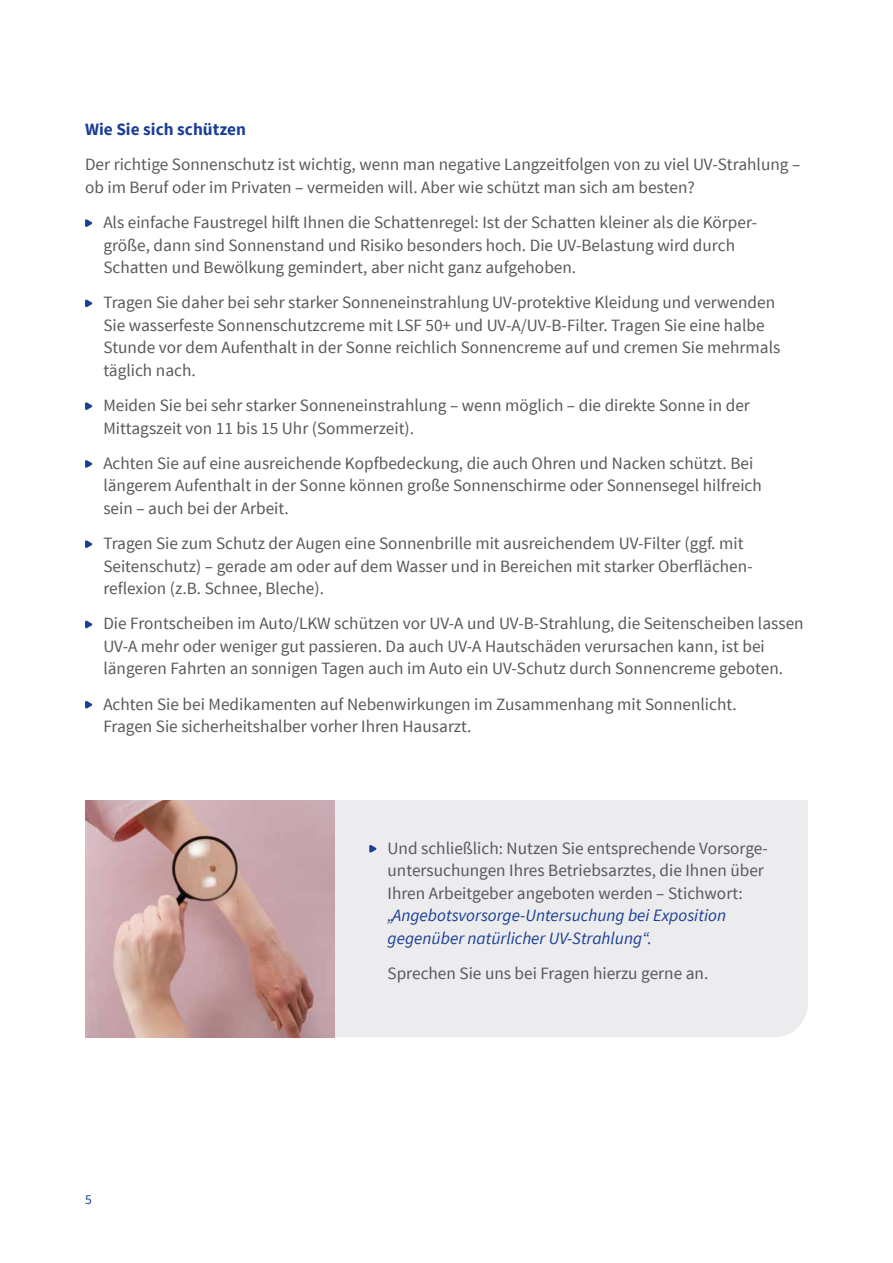
<style>
.page{position:relative;width:893px;height:1263px;background:#fff}
.page>*{position:absolute;margin:0;border:0;box-sizing:border-box;transform-origin:0 0}
.t1{font:17.25px/22.5px "Source Sans Pro";color:#57585a}
.t2{font:italic 17.25px/22.5px "Source Sans Pro";color:#1b3f94}
.t3{font:700 17.25px "Source Sans Pro";color:#1b3f94}
.t4{font:13.5px "Source Sans Pro";color:#1b3f94}
</style>
<div class="page">
<svg style="left:85px;top:219px;width:8px;height:8px"></svg>
<svg style="left:85px;top:299px;width:8px;height:9px"></svg>
<svg style="left:85px;top:402px;width:8px;height:8px"></svg>
<svg style="left:85px;top:460px;width:8px;height:8px"></svg>
<svg style="left:85px;top:540px;width:8px;height:8px"></svg>
<svg style="left:85px;top:620px;width:8px;height:9px"></svg>
<svg style="left:85px;top:701px;width:8px;height:8px"></svg>
<div style="left:334px;top:800px;width:474px;height:237px;background:#ececee"></div>
<svg style="left:369px;top:844px;width:9px;height:9px"></svg>
<img style="left:85px;top:800px;width:249px;height:237px">
<p class="t3" style="left:85px;top:118px;width:162px">Wie Sie sich schützen</p>
<p class="t1" style="left:85px;top:154px;width:717px">Der richtige Sonnenschutz ist wichtig, wenn man negative Langzeitfolgen von zu viel UV-Strahlung – ob im Beruf oder im Privaten – vermeiden will. Aber wie schützt man sich am besten?</p>
<p class="t1" style="left:103px;top:211px;width:655px">Als einfache Faustregel hilft Ihnen die Schattenregel: Ist der Schatten kleiner als die Körper&shy;größe, dann sind Sonnenstand und Risiko besonders hoch. Die UV-Belastung wird durch<br>Schatten und Bewölkung gemindert, aber nicht ganz aufgehoben.</p>
<p class="t1" style="left:103px;top:292px;width:679px">Tragen Sie daher bei sehr starker Sonneneinstrahlung UV-protektive Kleidung und verwenden Sie wasserfeste Sonnenschutzcreme mit LSF 50+ und UV-A/UV-B-Filter. Tragen Sie eine halbe Stunde vor dem Aufenthalt in der Sonne reichlich Sonnencreme auf und cremen Sie mehrmals täglich nach.</p>
<p class="t1" style="left:103px;top:394px;width:648px">Meiden Sie bei sehr starker Sonneneinstrahlung – wenn möglich – die direkte Sonne in der<br>Mittagszeit von 11 bis 15 Uhr (Sommerzeit).</p>
<p class="t1" style="left:103px;top:452px;width:660px">Achten Sie auf eine ausreichende Kopfbedeckung, die auch Ohren und Nacken schützt. Bei längerem Aufenthalt in der Sonne können große Sonnenschirme oder Sonnensegel hilfreich sein – auch bei der Arbeit.</p>
<p class="t1" style="left:103px;top:532px;width:651px">Tragen Sie zum Schutz der Augen eine Sonnenbrille mit ausreichendem UV-Filter (ggf. mit<br>Seitenschutz) – gerade am oder auf dem Wasser und in Bereichen mit starker Oberflächen&shy;reflexion (z.B. Schnee, Bleche).</p>
<p class="t1" style="left:103px;top:613px;width:702px">Die Frontscheiben im Auto/LKW schützen vor UV-A und UV-B-Strahlung, die Seitenscheiben lassen<br>UV-A mehr oder weniger gut passieren. Da auch UV-A Hautschäden verursachen kann, ist bei längeren Fahrten an sonnigen Tagen auch im Auto ein UV-Schutz durch Sonnencreme geboten.</p>
<p class="t1" style="left:103px;top:693px;width:635px">Achten Sie bei Medikamenten auf Nebenwirkungen im Zusammenhang mit Sonnenlicht.<br>Fragen Sie sicherheitshalber vorher Ihren Hausarzt.</p>
<p class="t4" style="left:85px;top:1191px;width:8px">5</p>
<p class="t1" style="left:387px;top:837px;width:382px">Und schließlich: Nutzen Sie entsprechende Vorsorge&shy;untersuchungen Ihres Betriebsarztes, die Ihnen über<br>Ihren Arbeitgeber angeboten werden – Stichwort:</p>
<p class="t2" style="left:388px;top:904px;width:340px">„Angebotsvorsorge-Untersuchung bei Exposition gegenüber natürlicher UV-Strahlung“.</p>
<p class="t1" style="left:388px;top:962px;width:322px">Sprechen Sie uns bei Fragen hierzu gerne an.</p>
</div>
